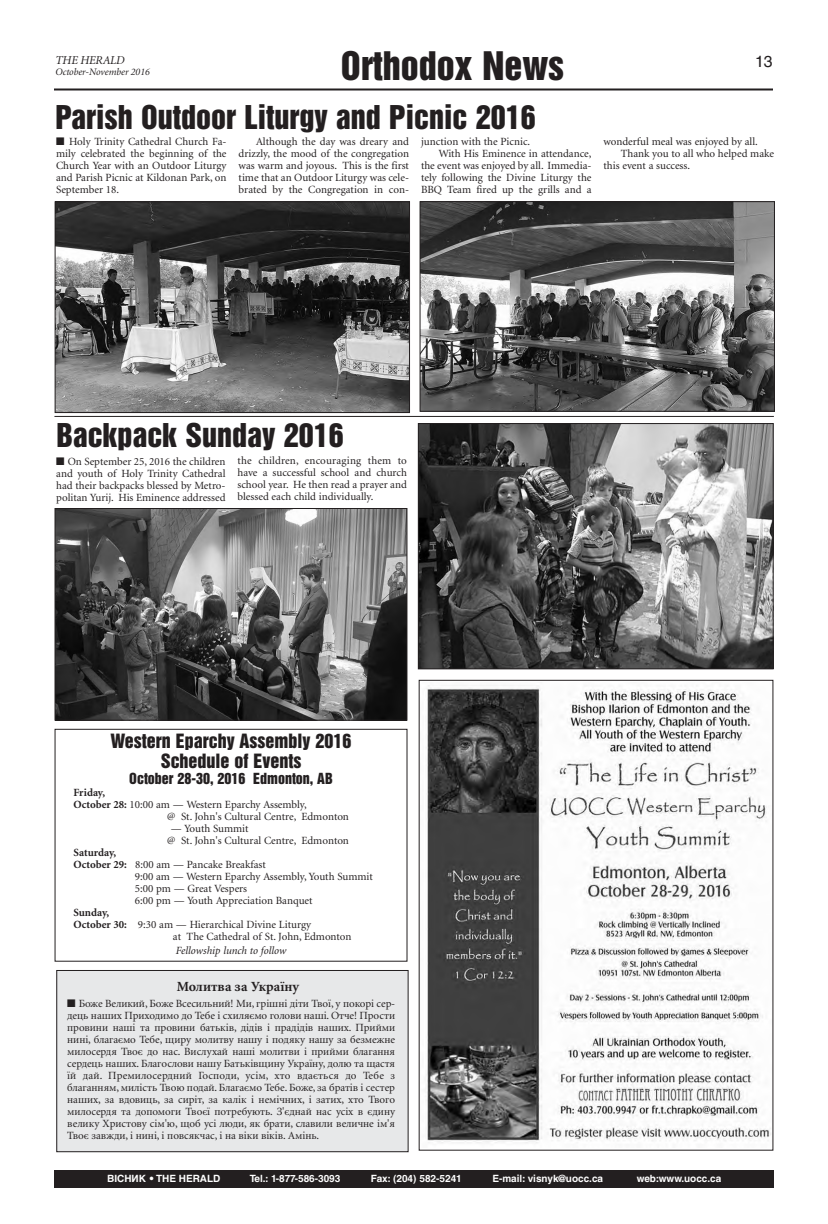
<style>
.page{position:relative;width:828px;height:1224px;background:#fff}
.page>*{position:absolute;margin:0;border:0;box-sizing:border-box;transform-origin:0 0}
.t1{font:36px "Helvetica Inserat Cyr Upright";color:#231f20}
.t2{font:30px "Helvetica Inserat Cyr Upright";color:#231f20}
.t3{font:18px/20px "Helvetica Inserat Cyr Upright";color:#231f20;text-align:center}
.t4{font:16px "Helvetica Cyr Upright";color:#231f20}
.t5{font:14px "Helvetica Inserat Cyr Upright";color:#231f20}
.t6{font:700 14px "Minion Cyr";color:#231f20}
.t7{font:italic 12px "Minion Cyr";letter-spacing:-.015em;color:#231f20}
.t8{font:11px/12px "Minion Cyr";color:#231f20;text-align:justify}
.t9{font:700 11px "Minion Cyr";color:#231f20}
.t10{font:italic 11px "Minion Cyr";color:#231f20}
.t11{font:700 10px "Helvetica Cyr";color:#fff}
.t12{font:italic 10px "Minion Cyr";color:#231f20}
.s1{font-weight:700}
</style>
<div class="page">
<div style="left:55px;top:1170px;width:719px;height:18px;background:#231f20"></div>
<hr style="left:54px;top:416px;width:720px;height:1px;background:#231f20">
<hr style="left:54px;top:88px;width:719px;height:2px;background:#231f20">
<img style="left:57px;top:204px;width:351px;height:207px">
<div style="left:55px;top:202px;width:355px;height:211px;border:1px solid #231f20"></div>
<img style="left:422px;top:203px;width:351px;height:207px">
<div style="left:420px;top:201px;width:355px;height:211px;border:1px solid #231f20"></div>
<img style="left:420px;top:425px;width:351px;height:242px">
<div style="left:418px;top:423px;width:355px;height:246px;border:1px solid #231f20"></div>
<img style="left:427px;top:685px;width:344px;height:458px">
<img style="left:57px;top:510px;width:348px;height:208px">
<div style="left:55px;top:508px;width:352px;height:212px;border:1px solid #231f20"></div>
<div style="left:55px;top:729px;width:353px;height:233px;border:1px solid #231f20"></div>
<div style="left:57px;top:970px;width:351px;height:182px;background:#e7e8e9"></div>
<div style="left:56px;top:970px;width:353px;height:182px;border:1px solid #231f20"></div>
<p class="t7" style="left:56px;top:56px;width:71px">THE HERALD</p>
<p class="t12" style="left:56px;top:68px;width:96px">October-November 2016</p>
<h1 class="t1" style="left:341px;top:51px;width:225px">Orthodox News</h1>
<h2 class="t2" style="left:56px;top:105px;width:482px">Parish Outdoor Liturgy and Picnic 2016</h2>
<p class="t8" style="left:56px;top:137px;width:172px">■ Holy Trinity Cathedral Church Fa&shy;mily celebrated the beginning of the Church Year with an Outdoor Liturgy and Parish Picnic at Kildonan Park, on September 18.</p>
<p class="t8" style="left:239px;top:136px;width:172px;text-indent:17px">Although the day was dreary and drizzly, the mood of the congregation was warm and joyous. This is the first time that an Outdoor Liturgy was cele&shy;brated by the Congregation in con-</p>
<p class="t8" style="left:421px;top:136px;width:111px">junction with the Picnic.</p>
<p class="t8" style="left:438px;top:148px;width:155px">With His Eminence in attendance,</p>
<p class="t8" style="left:421px;top:160px;width:172px">the event was enjoyed by all. Immedia-</p>
<p class="t8" style="left:421px;top:172px;width:172px">tely following the Divine Liturgy the</p>
<p class="t8" style="left:421px;top:184px;width:172px">BBQ Team fired up the grills and a</p>
<h3 class="t4" style="left:755px;top:56px;width:19px">13</h3>
<p class="t8" style="left:604px;top:136px;width:156px">wonderful meal was enjoyed by all.</p>
<p class="t8" style="left:621px;top:148px;width:155px">Thank you to all who helped make</p>
<p class="t8" style="left:604px;top:160px;width:88px">this event a success.</p>
<h2 class="t2" style="left:57px;top:423px;width:289px">Backpack Sunday 2016</h2>
<p class="t8" style="left:56px;top:456px;width:171px">■ On September 25, 2016 the children and youth of Holy Trinity Cathedral had their backpacks blessed by Metro&shy;politan Yurij. His Eminence addressed</p>
<p class="t8" style="left:238px;top:456px;width:171px">the children, encouraging them to have a successful school and church school year. He then read a prayer and blessed each child individually.</p>
<h3 class="t3" style="left:110px;top:732px;width:243px">Western Eparchy Assembly 2016<br>Schedule of Events</h3>
<p class="t5" style="left:129px;top:773px;width:205px">Оctober 28-30, 2016 Edmonton, AB</p>
<p class="t9" style="left:74px;top:788px;width:33px">Friday,</p>
<p class="t8" style="left:74px;top:799px;width:235px"><span class="s1">October 28:</span> 10:00 am — Western Eparchy Assembly,</p>
<p class="t8" style="left:167px;top:811px;width:183px">@ St. John's Cultural Centre, Edmonton</p>
<p class="t8" style="left:167px;top:823px;width:183px;text-indent:4px">— Youth Summit<br>@ St. John's Cultural Centre, Edmonton</p>
<p class="t9" style="left:74px;top:848px;width:44px">Saturday,</p>
<p class="t8" style="left:74px;top:859px;width:194px"><span class="s1">October 29:</span> 8:00 am — Pancake Breakfast</p>
<p class="t8" style="left:135px;top:871px;width:240px">9:00 am — Western Eparchy Assembly, Youth Summit</p>
<p class="t8" style="left:135px;top:883px;width:114px">5:00 pm — Great Vespers</p>
<p class="t8" style="left:135px;top:895px;width:179px">6:00 pm — Youth Appreciation Banquet</p>
<p class="t9" style="left:74px;top:908px;width:37px">Sunday,</p>
<p class="t8" style="left:74px;top:919px;width:239px"><span class="s1">October 30:</span> 9:30 am — Hierarchical Divine Liturgy</p>
<p class="t8" style="left:173px;top:931px;width:180px">at The Cathedral of St. John, Edmonton</p>
<p class="t10" style="left:176px;top:946px;width:112px">Fellowship lunch to follow</p>
<p class="t6" style="left:177px;top:981px;width:124px">Молитва за Україну</p>
<p class="t8" style="left:67px;top:998px;width:329px">■ Боже Великий, Боже Всесильний! Ми, грішні діти Твої, у покорі сер&shy;дець наших Приходимо до Тебе і схиляємо голови наші. Отче! Прости провини наші та провини батьків, дідів і прадідів наших. Прийми нині, благаємо Тебе, щиру молитву нашу і подяку нашу за безмежне милосердя Твоє до нас. Вислухай наші молитви і прийми благання сердець наших. Благослови нашу Батьківщину Україну, долю та щастя їй дай. Премилосердний Господи, усім, хто вдається до Тебе з благанням, милість Твою подай. Благаємо Тебе. Боже, за братів і сестер наших, за вдовиць, за сиріт, за калік і немічних, і затих, хто Твого милосердя та допомоги Твоєї потребують. З'єднай нас усіх в єдину велику Христову сім'ю, щоб усі люди, як брати, славили величне ім'я Твоє завжди, і нині, і повсякчас, і на віки віків. Амінь.</p>
<p class="t11" style="left:107px;top:1175px;width:115px">ВІСНИК • THE HERALD</p>
<p class="t11" style="left:250px;top:1175px;width:92px">Tel.: 1-877-586-3093</p>
<p class="t11" style="left:371px;top:1175px;width:92px">Fax: (204) 582-5241</p>
<p class="t11" style="left:492px;top:1175px;width:112px">E-mail: visnyk@uocc.ca</p>
<p class="t11" style="left:637px;top:1175px;width:86px">web:www.uocc.ca</p>
</div>
